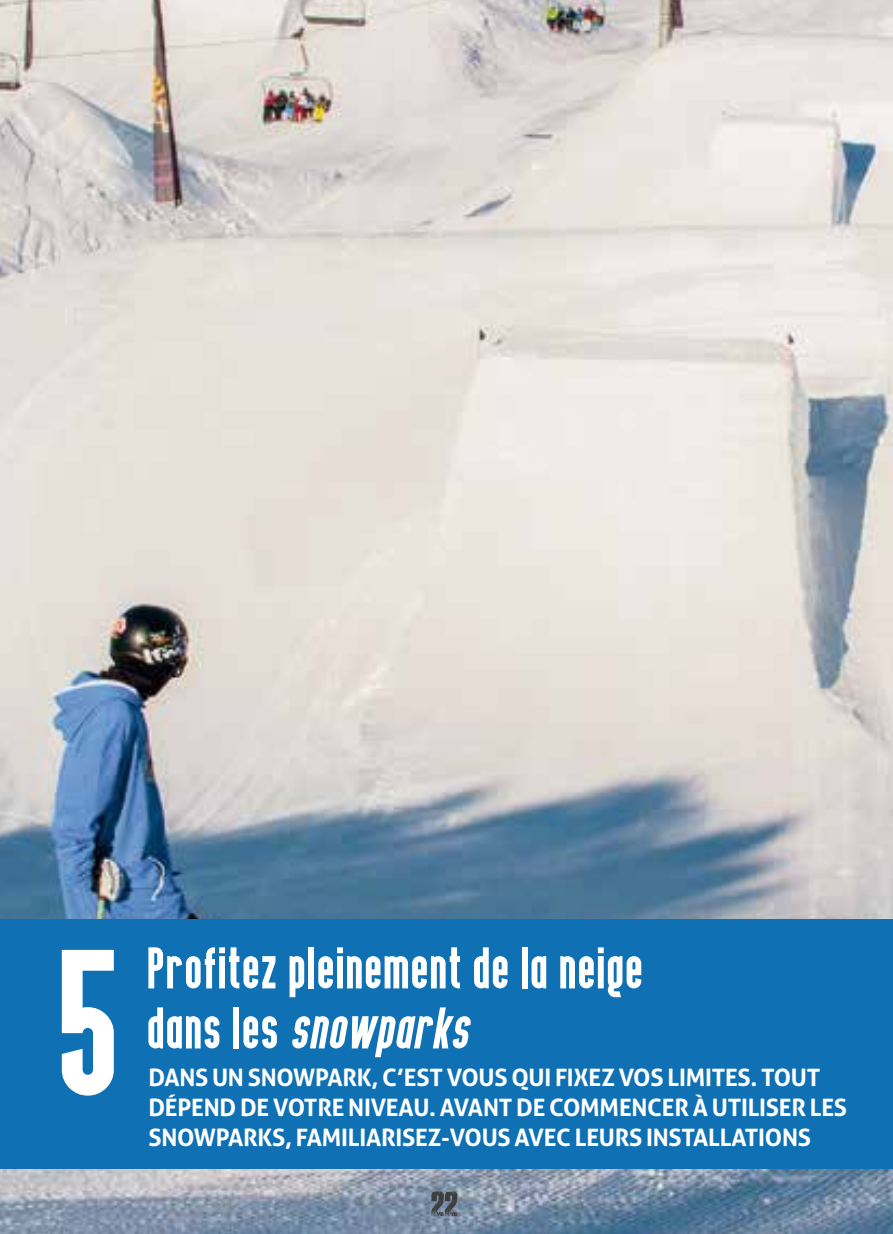
<style>
.page{position:relative;width:893px;height:1234px;background:#fff}
.page>*{position:absolute;margin:0;border:0;box-sizing:border-box;transform-origin:0 0}
.t1{font:213px "Bold Testament";color:#fff}
.t2{font:60px/60px "Bold Testament";letter-spacing:.02em;color:#fff}
.t3{font:700 24px/30px "Aller";letter-spacing:-.01em;color:#fff}
.s1{font-style:italic}
</style>
<div class="page">
<img style="left:0;top:0;width:893px;height:1233px">
<div style="left:0;top:919px;width:893px;height:249px;background:#0f70b4"></div>
<svg style="left:431px;top:1190px;width:26px;height:25px"></svg>
<h1 class="t1" style="left:62px;top:901px;width:64px">5</h1>
<h2 class="t2" style="left:148px;top:936px;width:497px">Profitez pleinement de la neige d a n s l e s <span class="s1">snowparks</span></h2>
<p class="t3" style="left:148px;top:1061px;width:700px">DANS UN SNOWPARK, C’EST VOUS QUI FIXEZ VOS LIMITES. TOUT<br>DÉPEND DE VOTRE NIVEAU. AVANT DE COMMENCER À UTILISER LES<br>SNOWPARKS, FAMILIARISEZ-VOUS AVEC LEURS INSTALLATIONS</p>
</div>
